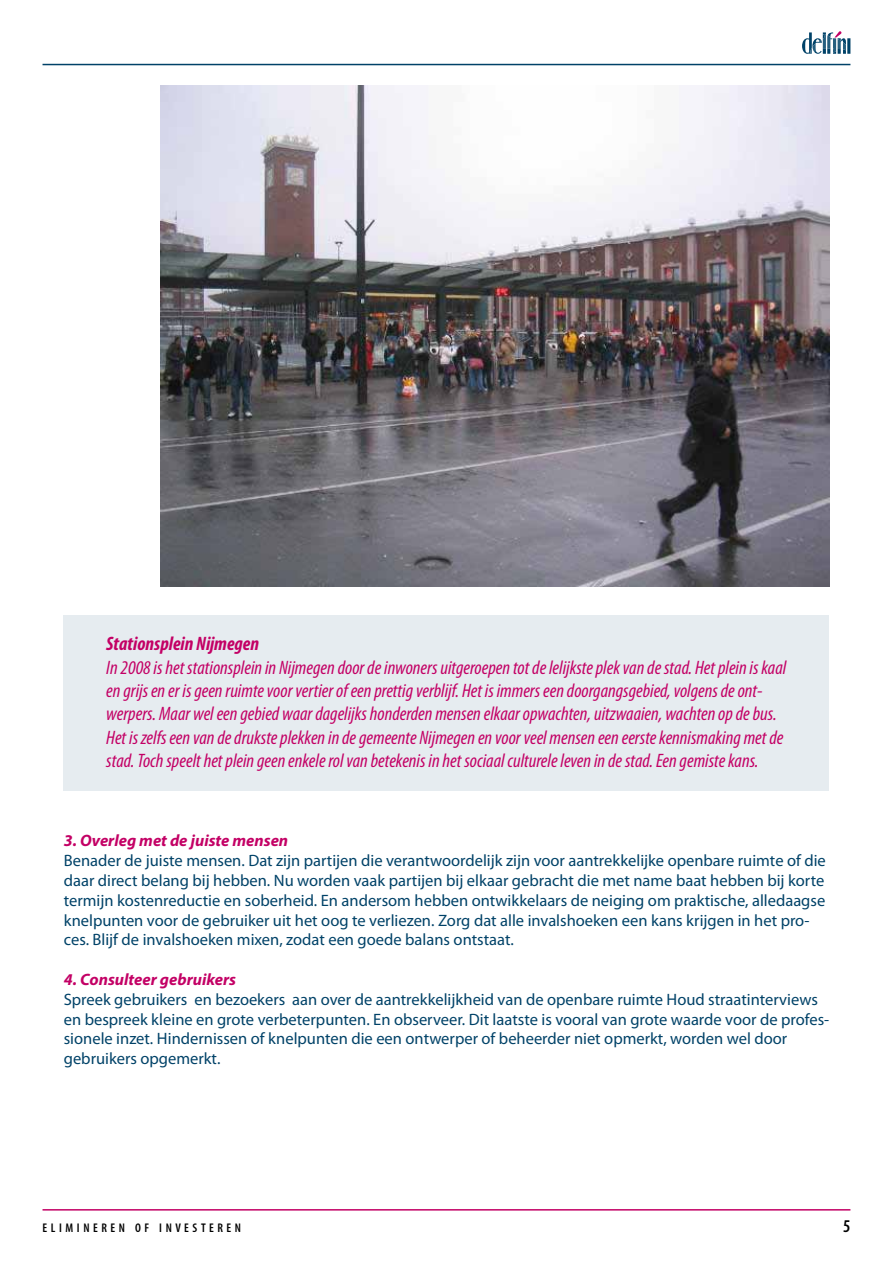
<style>
.page{position:relative;width:893px;height:1263px;background:#fff}
.page>*{position:absolute;margin:0;border:0;box-sizing:border-box;transform-origin:0 0}
.t1{font:italic condensed 19.5px/23.4px "Myriad Pro";color:#c30065}
.t2{font:italic 700 condensed 19.5px "Myriad Pro";color:#c30065}
.t3{font:600 condensed 18px "Myriad Pro";color:#000}
.t4{font:16.5px/19.8px "Myriad Pro";color:#004268}
.t5{font:italic 700 16.5px "Myriad Pro";color:#c30065}
.t6{font:600 condensed 12.6px "Myriad Pro";letter-spacing:.285em;color:#000}
</style>
<div class="page">
<hr style="left:43px;top:1209px;width:807px;height:1px;background:#c30065">
<svg style="left:802px;top:31px;width:48px;height:23px"></svg>
<hr style="left:43px;top:64px;width:807px;height:1px;background:#004268">
<div style="left:64px;top:615px;width:765px;height:176px;background:#e6ecf0"></div>
<img style="left:160px;top:85px;width:669px;height:502px">
<p class="t2" style="left:106px;top:631px;width:154px">Stationsplein Nijmegen</p>
<p class="t1" style="left:106px;top:655px;width:681px">In 2008 is het stationsplein in Nijmegen door de inwoners uitgeroepen tot de lelijkste plek van de stad. Het plein is kaal en grijs en er is geen ruimte voor vertier of een prettig verblijf. Het is immers een doorgangsgebied, volgens de ont&shy;werpers. Maar wel een gebied waar dagelijks honderden mensen elkaar opwachten, uitzwaaien, wachten op de bus.<br>Het is zelfs een van de drukste plekken in de gemeente Nijmegen en voor veel mensen een eerste kennismaking met de stad. Toch speelt het plein geen enkele rol van betekenis in het sociaal culturele leven in de stad. Een gemiste kans.</p>
<p class="t5" style="left:64px;top:830px;width:226px">3. Overleg met de juiste mensen</p>
<p class="t4" style="left:64px;top:850px;width:764px">Benader de juiste mensen. Dat zijn partijen die verantwoordelijk zijn voor aantrekkelijke openbare ruimte of die daar direct belang bij hebben. Nu worden vaak partijen bij elkaar gebracht die met name baat hebben bij korte termijn kostenreductie en soberheid. En andersom hebben ontwikkelaars de neiging om praktische, alledaagse knelpunten voor de gebruiker uit het oog te verliezen. Zorg dat alle invalshoeken een kans krijgen in het pro&shy;ces. Blijf de invalshoeken mixen, zodat een goede balans ontstaat.</p>
<p class="t5" style="left:64px;top:969px;width:174px">4. Consulteer gebruikers</p>
<p class="t4" style="left:64px;top:989px;width:767px">Spreek gebruikers en bezoekers aan over de aantrekkelijkheid van de openbare ruimte Houd straatinterviews en bespreek kleine en grote verbeterpunten. En observeer. Dit laatste is vooral van grote waarde voor de profes&shy;sionele inzet. Hindernissen of knelpunten die een ontwerper of beheerder niet opmerkt, worden wel door gebruikers opgemerkt.</p>
<p class="t6" style="left:43px;top:1220px;width:200px">ELIMINEREN OF INVESTEREN</p>
<p class="t3" style="left:843px;top:1215px;width:9px">5</p>
</div>
